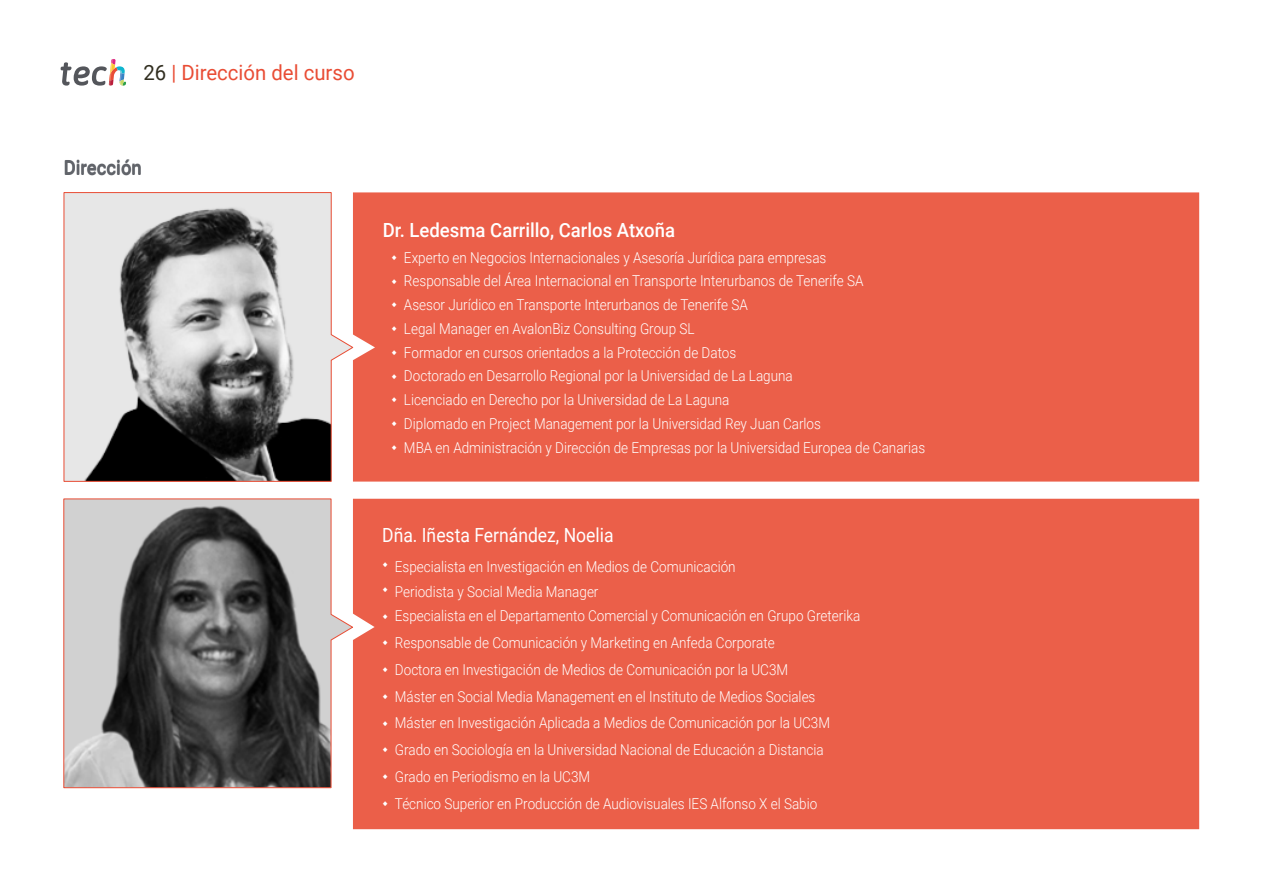
<style>
.page{position:relative;width:1263px;height:893px;background:#fff}
.page>*{position:absolute;margin:0;border:0;box-sizing:border-box;transform-origin:0 0}
.t1{font:21px "Roboto";color:#e94d35}
.t2{font:500 19.5px "Roboto";color:#fff;scale:.95 1}
.t3{font:19.5px "Roboto";color:#fff;scale:.9 1}
.t4{font:500 19.5px "Roboto";color:#61646a;scale:.95 1}
.t5{font:300 15px/23.7px "Roboto";color:#fff;scale:.9 1}
.s1{color:#312e20}
</style>
<div class="page">
<svg style="left:61px;top:59px;width:65px;height:27px"></svg>
<svg style="left:63px;top:499px;width:290px;height:289px;background:#817d7c"></svg>
<div style="left:353px;top:499px;width:846px;height:330px;background:#eb5f49"></div>
<div style="left:353px;top:192px;width:846px;height:290px;background:#eb5f49"></div>
<svg style="left:64px;top:192px;width:289px;height:290px;background:#a3a1a1"></svg>
<svg style="left:383px;top:562px;width:4px;height:5px"></svg>
<svg style="left:383px;top:587px;width:4px;height:5px"></svg>
<svg style="left:383px;top:614px;width:4px;height:5px"></svg>
<svg style="left:383px;top:640px;width:4px;height:5px"></svg>
<svg style="left:383px;top:667px;width:4px;height:5px"></svg>
<svg style="left:383px;top:694px;width:4px;height:5px"></svg>
<svg style="left:383px;top:721px;width:4px;height:5px"></svg>
<svg style="left:383px;top:747px;width:4px;height:5px"></svg>
<svg style="left:383px;top:774px;width:4px;height:5px"></svg>
<svg style="left:383px;top:801px;width:4px;height:5px"></svg>
<svg style="left:392px;top:255px;width:5px;height:5px"></svg>
<svg style="left:392px;top:279px;width:5px;height:5px"></svg>
<svg style="left:392px;top:302px;width:5px;height:5px"></svg>
<svg style="left:392px;top:326px;width:5px;height:5px"></svg>
<svg style="left:392px;top:350px;width:5px;height:5px"></svg>
<svg style="left:392px;top:374px;width:5px;height:5px"></svg>
<svg style="left:392px;top:397px;width:5px;height:5px"></svg>
<svg style="left:392px;top:421px;width:5px;height:5px"></svg>
<svg style="left:392px;top:445px;width:5px;height:5px"></svg>
<h1 class="t1" style="left:144px;top:57px;width:213px"><span class="s1">26</span> | Dirección del curso</h1>
<h2 class="t4" style="left:64px;top:154px;width:84px">Dirección</h2>
<h2 class="t2" style="left:383px;top:216px;width:309px">Dr. Ledesma Carrillo, Carlos Atxoña</h2>
<p class="t5" style="left:404px;top:245px;width:581px">Experto en Negocios Internacionales y Asesoría Jurídica para empresas<br>Responsable del Área Internacional en Transporte Interurbanos de Tenerife SA<br>Asesor Jurídico en Transporte Interurbanos de Tenerife SA<br>Legal Manager en AvalonBiz Consulting Group SL<br>Formador en cursos orientados a la Protección de Datos<br>Doctorado en Desarrollo Regional por la Universidad de La Laguna<br>Licenciado en Derecho por la Universidad de La Laguna<br>Diplomado en Project Management por la Universidad Rey Juan Carlos<br>MBA en Administración y Dirección de Empresas por la Universidad Europea de Canarias</p>
<h2 class="t3" style="left:382px;top:521px;width:259px">Dña. Iñesta Fernández, Noelia</h2>
<p class="t5" style="left:395px;top:553px;width:518px;line-height:24.9px">Especialista en Investigación en Medios de Comunicación<br>Periodista y Social Media Manager<br>Especialista en el Departamento Comercial y Comunicación en Grupo Greterika</p>
<p class="t5" style="left:395px;top:629px;width:485px;line-height:26.7px">Responsable de Comunicación y Marketing en Anfeda Corporate<br>Doctora en Investigación de Medios de Comunicación por la UC3M Máster en Social Media Management en el Instituto de Medios Sociales Máster en Investigación Aplicada a Medios de Comunicación por la UC3M Grado en Sociología en la Universidad Nacional de Educación a Distancia Grado en Periodismo en la UC3M<br>Técnico Superior en Producción de Audiovisuales IES Alfonso X el Sabio</p>
</div>
